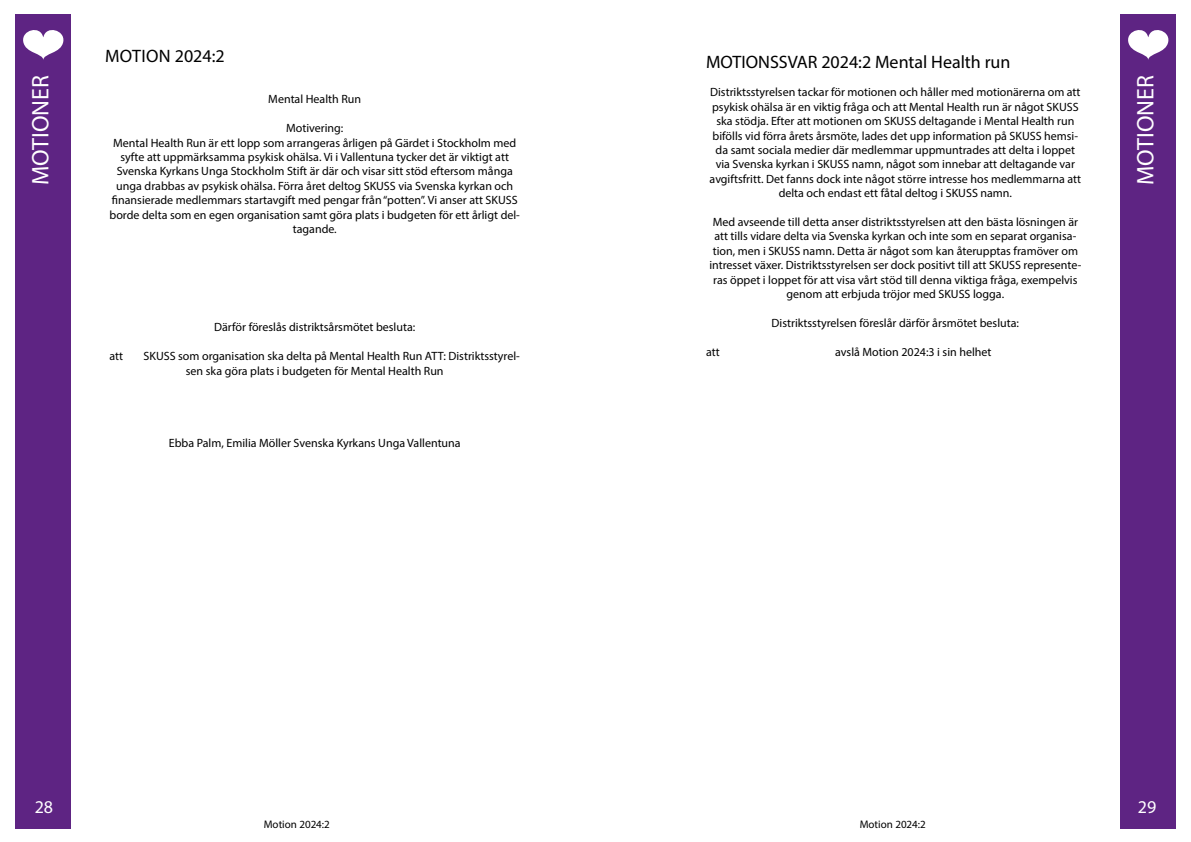
<style>
.page{position:relative;width:1191px;height:842px;background:#fff}
.page>*{position:absolute;margin:0;border:0;box-sizing:border-box;transform-origin:0 0}
.t1{font:24px "Myriad Pro";color:#fff}
.t2{font:18px "Myriad Pro";color:#000}
.t3{font:18px "Myriad Pro";color:#fff}
.t4{font:12px/14.4px "Myriad Pro";color:#000;text-align:center}
.t5{font:11px "Myriad Pro";color:#000}
</style>
<div class="page">
<div style="left:15px;top:14px;width:56px;height:815px;background:#5e2483"></div>
<svg style="left:23px;top:30px;width:41px;height:30px"></svg>
<div style="left:1120px;top:14px;width:55px;height:815px;background:#5e2483"></div>
<svg style="left:1128px;top:30px;width:41px;height:30px"></svg>
<h2 class="t2" style="left:105px;top:44px;width:121px">MOTION 2024:2</h2>
<h2 class="t2" style="left:706px;top:50px;width:306px">MOTIONSSVAR 2024:2 Mental Health run</h2>
<p class="t4" style="left:709px;top:85px;width:373px">Distriktsstyrelsen tackar för motionen och håller med motionärerna om att psykisk ohälsa är en viktig fråga och att Mental Health run är något SKUSS ska stödja. Efter att motionen om SKUSS deltagande i Mental Health run bifölls vid förra årets årsmöte, lades det upp information på SKUSS hemsi&shy;da samt sociala medier där medlemmar uppmuntrades att delta i loppet via Svenska kyrkan i SKUSS namn, något som innebar att deltagande var avgiftsfritt. Det fanns dock inte något större intresse hos medlemmarna att delta och endast ett fåtal deltog i SKUSS namn.</p>
<p class="t4" style="left:709px;top:214px;width:373px">Med avseende till detta anser distriktsstyrelsen att den bästa lösningen är att tills vidare delta via Svenska kyrkan och inte som en separat organisa&shy;tion, men i SKUSS namn. Detta är något som kan återupptas framöver om intresset växer. Distriktsstyrelsen ser dock positivt till att SKUSS represente&shy;ras öppet i loppet för att visa vårt stöd till denna viktiga fråga, exempelvis genom att erbjuda tröjor med SKUSS logga.</p>
<p class="t4" style="left:771px;top:315px;width:249px">Distriktsstyrelsen föreslår därför årsmötet besluta:</p>
<p class="t4" style="left:706px;top:344px;width:15px">att</p>
<p class="t4" style="left:835px;top:344px;width:158px">avslå Motion 2024:3 i sin helhet</p>
<h1 class="t1" style="left:25px;top:185px;width:111px;rotate:-90deg">MOTIONER</h1>
<h1 class="t1" style="left:1130px;top:185px;width:111px;rotate:-90deg">MOTIONER</h1>
<p class="t4" style="left:268px;top:92px;width:94px">Mental Health Run</p>
<p class="t4" style="left:109px;top:121px;width:412px">Motivering:<br>Mental Health Run är ett lopp som arrangeras årligen på Gärdet i Stockholm med syfte att uppmärksamma psykisk ohälsa. Vi i Vallentuna tycker det är viktigt att Svenska Kyrkans Unga Stockholm Stift är där och visar sitt stöd eftersom många unga drabbas av psykisk ohälsa. Förra året deltog SKUSS via Svenska kyrkan och finansierade medlemmars startavgift med pengar från “potten”. Vi anser att SKUSS borde delta som en egen organisation samt göra plats i budgeten för ett årligt del&shy;tagande.</p>
<p class="t4" style="left:214px;top:320px;width:203px">Därför föreslås distriktsårsmötet besluta:</p>
<p class="t4" style="left:110px;top:349px;width:15px">att</p>
<p class="t4" style="left:186px;top:349px;width:335px;text-align:left;text-indent:-42px">SKUSS som organisation ska delta på Mental Health Run ATT: Distriktsstyrel&shy;sen ska göra plats i budgeten för Mental Health Run</p>
<p class="t4" style="left:169px;top:435px;width:293px">Ebba Palm, Emilia Möller Svenska Kyrkans Unga Vallentuna</p>
<h2 class="t3" style="left:35px;top:796px;width:20px">28</h2>
<h2 class="t3" style="left:1137px;top:796px;width:20px">29</h2>
<p class="t5" style="left:264px;top:817px;width:68px">Motion 2024:2</p>
<p class="t5" style="left:859px;top:817px;width:68px">Motion 2024:2</p>
</div>
